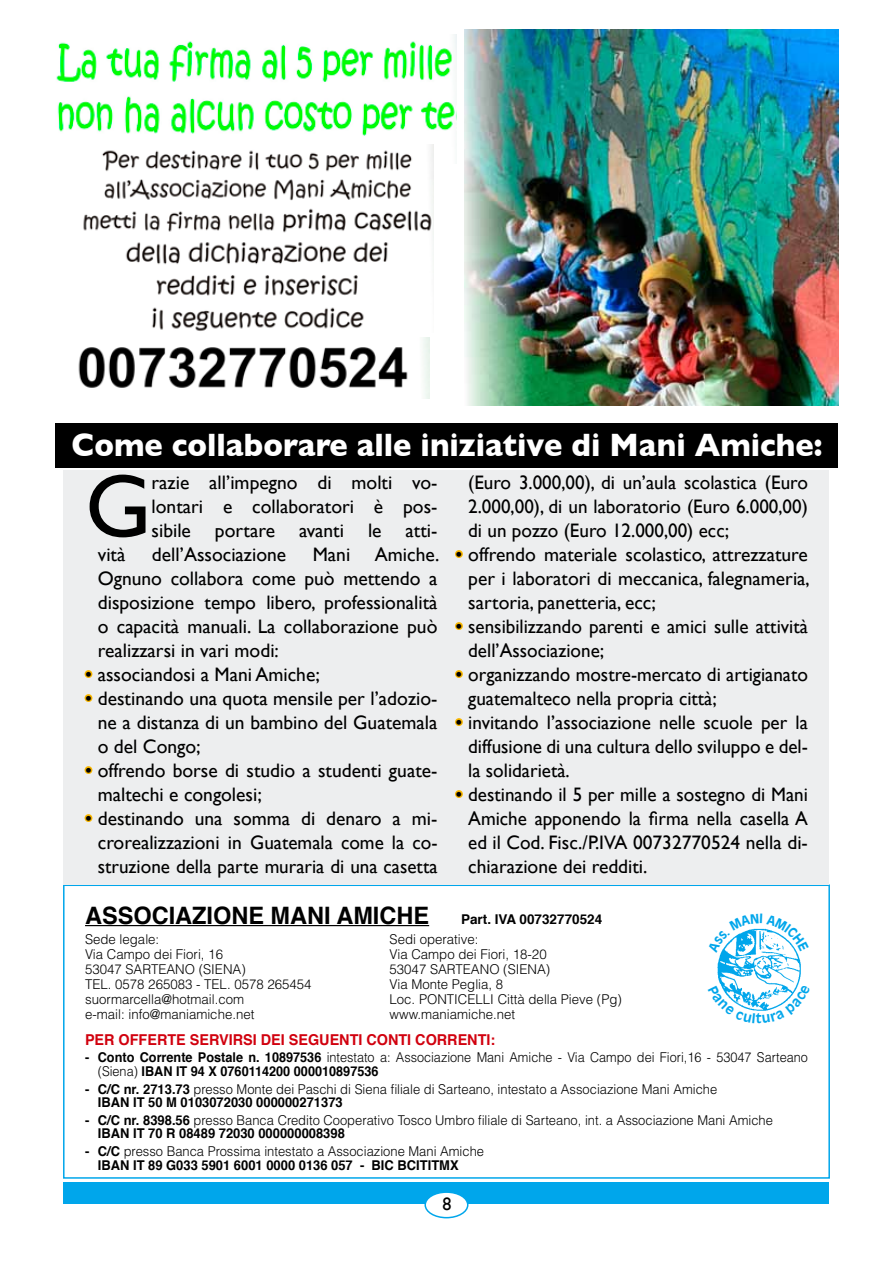
<style>
.page{position:relative;width:893px;height:1263px;background:#fff}
.page>*{position:absolute;margin:0;border:0;box-sizing:border-box;transform-origin:0 0}
.t1{font:89.85px "Gill Sans";color:#000}
.t2{font:700 33px "Gill Sans";color:#fff;scale:.93 1}
.t3{font:700 24px "Helvetica";color:#000}
.t4{font:19.5px/24px "Gill Sans";color:#000;text-align:justify}
.t5{font:18px "Gill Sans";color:#000}
.t6{font:700 15px "Helvetica";color:#d1010e;scale:.96 1}
.t7{font:300 13.5px/13.5px "Helvetica";color:#000;scale:.96 1}
.t8{font:300 13.5px "Helvetica";color:#000}
.t9{font:300 13.5px/13.5px "Helvetica";color:#000;scale:.94 1}
.t10{font:700 13.5px "Helvetica";color:#000}
.t11{font:700 12.9px "Antique Olive";color:#00a6eb}
.s1{font-weight:700}
</style>
<div class="page">
<div style="left:63px;top:884px;width:767px;height:295px;border:2px solid #00a6eb"></div>
<div style="left:64px;top:1182px;width:765px;height:21px;background:#00a6eb"></div>
<div style="left:425px;top:1192px;width:43px;height:26px;background:#fff;border-radius:50%"></div>
<div style="left:424px;top:1191px;width:44px;height:27px;border:2px solid #00a6eb;border-radius:50%"></div>
<hr style="left:85px;top:925px;width:344px;height:1px;background:#000">
<img style="left:717px;top:952px;width:84px;height:59px">
<img style="left:465px;top:30px;width:374px;height:376px">
<img style="left:56px;top:34px;width:400px;height:111px">
<img style="left:83px;top:145px;width:351px;height:186px">
<img style="left:78px;top:337px;width:351px;height:62px">
<div style="left:64px;top:471px;width:765px;height:414px;background:#edeeef"></div>
<svg style="left:84px;top:670px;width:9px;height:8px"></svg>
<svg style="left:84px;top:694px;width:9px;height:8px"></svg>
<svg style="left:84px;top:766px;width:9px;height:8px"></svg>
<svg style="left:84px;top:814px;width:9px;height:8px"></svg>
<svg style="left:455px;top:550px;width:8px;height:8px"></svg>
<svg style="left:455px;top:622px;width:8px;height:8px"></svg>
<svg style="left:455px;top:670px;width:8px;height:8px"></svg>
<svg style="left:455px;top:718px;width:8px;height:8px"></svg>
<svg style="left:455px;top:790px;width:8px;height:8px"></svg>
<div style="left:55px;top:423px;width:783px;height:45px;background:#000"></div>
<svg style="left:721px;top:928px;width:76px;height:24px"></svg>
<svg style="left:717px;top:985px;width:38px;height:26px"></svg>
<svg style="left:762px;top:984px;width:39px;height:27px"></svg>
<h2 class="t2" style="left:72px;top:419px;width:809px">Come collaborare alle iniziative di M ani Amiche:</h2>
<h1 class="t1" style="left:85px;top:453px;width:68px">G</h1>
<p class="t4" style="left:152px;top:470px;width:287px">razie all’impegno di molti vo&shy;lontari e collaboratori è pos&shy;sibile portare avanti le atti-</p>
<p class="t4" style="left:98px;top:542px;width:29px">vità</p>
<p class="t4" style="left:152px;top:542px;width:136px">dell’Associazione</p>
<p class="t4" style="left:313px;top:542px;width:39px">Mani</p>
<p class="t4" style="left:98px;top:542px;width:343px;text-indent:277px">Amiche.<br>Ognuno collabora come può mettendo a disposizione tempo libero, professionalità o capacità manuali. La collaborazione può realizzarsi in vari modi:</p>
<p class="t4" style="left:85px;top:662px;width:236px">• associandosi a Mani Amiche;</p>
<p class="t4" style="left:98px;top:686px;width:341px;text-indent:-13px">• destinando una quota mensile per l’adozio&shy;ne a distanza di un bambino del Guatemala o del Congo;</p>
<p class="t4" style="left:98px;top:758px;width:341px;text-indent:-13px">• offrendo borse di studio a studenti guate&shy;maltechi e congolesi;</p>
<p class="t4" style="left:98px;top:806px;width:341px;text-indent:-13px">• destinando una somma di denaro a mi&shy;crorealizzazioni in Guatemala come la co&shy;struzione della parte muraria di una casetta</p>
<p class="t4" style="left:468px;top:470px;width:341px">(Euro 3.000,00), di un’aula scolastica (Euro 2.000,00), di un laboratorio (Euro 6.000,00) di un pozzo (Euro 12.000,00) ecc;</p>
<p class="t4" style="left:468px;top:542px;width:343px;text-indent:-13px">• offrendo materiale scolastico, attrezzature per i laboratori di meccanica, falegnameria, sartoria, panetteria, ecc;</p>
<p class="t4" style="left:468px;top:614px;width:341px;text-indent:-13px">• sensibilizzando parenti e amici sulle attività dell’Associazione;</p>
<p class="t4" style="left:468px;top:662px;width:341px;text-indent:-13px">• organizzando mostre-mercato di artigianato guatemalteco nella propria città;</p>
<p class="t4" style="left:468px;top:710px;width:341px;text-indent:-13px">• invitando l’associazione nelle scuole per la diffusione di una cultura dello sviluppo e del&shy;la solidarietà.</p>
<p class="t4" style="left:468px;top:782px;width:341px;text-indent:-13px">• destinando il 5 per mille a sostegno di Mani Amiche apponendo la firma nella casella A ed il Cod. Fisc./P.IVA 00732770524 nella di&shy;chiarazione dei redditi.</p>
<p class="t3" style="left:85px;top:896px;width:346px">ASSOCIAZIONE MANI AMICHE</p>
<p class="t8" style="left:85px;top:931px;width:76px">Sede legale:</p>
<p class="t8" style="left:390px;top:931px;width:90px">Sedi operative:</p>
<p class="t8" style="left:85px;top:946px;width:139px">Via Campo dei Fiori, 16</p>
<p class="t8" style="left:390px;top:946px;width:159px">Via Campo dei Fiori, 18-20</p>
<p class="t8" style="left:85px;top:961px;width:162px">53047 SARTEANO (SIENA)</p>
<p class="t8" style="left:390px;top:961px;width:162px">53047 SARTEANO (SIENA)</p>
<p class="t8" style="left:85px;top:976px;width:228px">TEL. 0578 265083 - TEL. 0578 265454</p>
<p class="t8" style="left:390px;top:976px;width:115px">Via Monte Peglia, 8</p>
<p class="t8" style="left:85px;top:991px;width:161px">suormarcella@hotmail.com</p>
<p class="t8" style="left:390px;top:991px;width:234px">Loc. PONTICELLI Città della Pieve (Pg)</p>
<p class="t8" style="left:85px;top:1006px;width:171px">e-mail: info@maniamiche.net</p>
<p class="t8" style="left:390px;top:1006px;width:127px">www.maniamiche.net</p>
<p class="t10" style="left:461px;top:909px;width:143px">Part. IVA 00732770524</p>
<p class="t11" style="left:756px;top:1010px;width:7px">t</p>
<p class="t6" style="left:85px;top:1027px;width:429px">PER OFFERTE SERVIRSI DEI SEGUENTI CONTI CORRENTI:</p>
<p class="t9" style="left:98px;top:1051px;width:757px;text-indent:-13px"><span class="s1">- Conto Corrente Postale n. 10897536</span> intestato a: Associazione Mani Amiche - Via Campo dei Fiori,16 - 53047 Sarteano (Siena) <span class="s1">IBAN IT 94 X 0760114200 000010897536</span></p>
<p class="t7" style="left:98px;top:1082px;width:647px;text-indent:-13px"><span class="s1">- C/C nr. 2713.73</span> presso Monte dei Paschi di Siena filiale di Sarteano, intestato a Associazione Mani Amiche<br><span class="s1">IBAN IT 50 M 0103072030 000000271373</span></p>
<p class="t7" style="left:98px;top:1113px;width:705px;text-indent:-13px"><span class="s1">- C/C nr. 8398.56</span> presso Banca Credito Cooperativo Tosco Umbro filiale di Sarteano, int. a Associazione Mani Amiche<br><span class="s1">IBAN IT 70 R 08489 72030 000000008398</span></p>
<p class="t7" style="left:98px;top:1144px;width:404px;text-indent:-13px"><span class="s1">- C/C</span> presso Banca Prossima intestato a Associazione Mani Amiche<br><span class="s1">IBAN IT 89 G033 5901 6001 0000 0136 057 - BIC BCITITMX</span></p>
<p class="t5" style="left:442px;top:1194px;width:10px">8</p>
</div>
